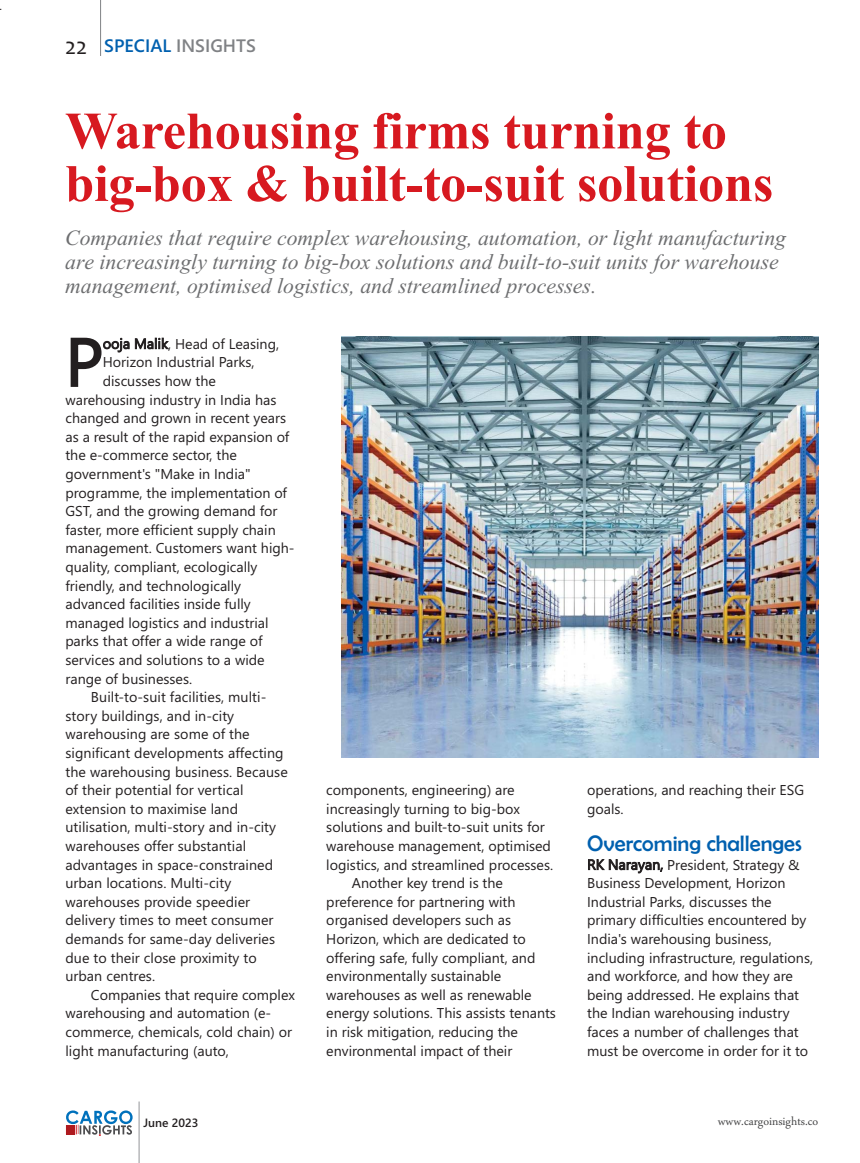
<style>
.page{position:relative;width:860px;height:1163px;background:#fff}
.page>*{position:absolute;margin:0;border:0;box-sizing:border-box;transform-origin:0 0}
.t1{font:700 52.5px/52.5px "Times New Roman";letter-spacing:-.005em;color:#d71920}
.t2{font:27px/24px "Vijaya";color:#6d6e70}
.t3{font:22.5px "Berlin Sans FB";color:#0060af}
.t4{font:600 18px "Segoe UI";color:#808285}
.t5{font:16.5px "Daun Penh";color:#404041}
.t6{font:14.25px "Segoe UI Emoji";color:#231f20}
.t7{font:600 12px "Segoe UI";color:#231f20}
.s1{font-family:"Candara";font-weight:400;font-size:24px;color:#231f20}
.s2{color:#0060af}
</style>
<div class="page">
<hr style="left:139px;top:1101px;width:1px;height:62px;background:#939598">
<svg style="left:66px;top:1110px;width:67px;height:26px"></svg>
<hr style="left:100px;top:0;width:1px;height:56px;background:#808285">
<img style="left:341px;top:336px;width:477px;height:421px">
<p class="t4" style="left:65px;top:35px;width:192px"><span class="s1">22</span> <span class="s2">SPECIAL</span> INSIGHTS</p>
<h1 class="t1" style="left:65px;top:110px;width:709px">Warehousing firms turning to big-box &amp; built-to-suit solutions</h1>
<h2 class="t2" style="left:65px;top:224px;width:722px">Companies that require complex warehousing, automation, or light manufacturing are increasingly turning to big-box solutions and built-to-suit units for warehouse management, optimised logistics, and streamlined processes.</h2>
<p class="t6" style="left:212px;top:338px;width:57px">□ ▲■</p>
<p class="t6" style="left:103px;top:357px;width:113px">★□ □■ ■ ◆▲▼ ●</p>
<p class="t6" style="left:115px;top:375px;width:87px">▲ ◆▲▲ ▲ □ ▼</p>
<p class="t6" style="left:103px;top:394px;width:87px">□◆▲ ■ ■ ◆▲▼</p>
<p class="t6" style="left:87px;top:412px;width:10px">■</p>
<p class="t6" style="left:131px;top:412px;width:77px">■ □ ■ ■</p>
<p class="t6" style="left:73px;top:431px;width:82px">▲ ▲◆●▼ □ ▼</p>
<p class="t6" style="left:239px;top:431px;width:48px">■▲ □■ □</p>
<p class="t6" style="left:172px;top:450px;width:50px">▲ ▼□ ▼</p>
<p class="t6" style="left:74px;top:468px;width:37px">□❖ ■</p>
<p class="t6" style="left:129px;top:468px;width:23px">■▼▲</p>
<p class="t6" style="left:195px;top:487px;width:89px">● ■▼ ▼□■ □</p>
<p class="t6" style="left:180px;top:524px;width:53px">■▼ ▲◆ ●</p>
<p class="t6" style="left:268px;top:524px;width:10px">■</p>
<p class="t6" style="left:85px;top:543px;width:10px">■</p>
<p class="t6" style="left:136px;top:543px;width:57px">■▼ ◆▲▼□</p>
<p class="t6" style="left:216px;top:543px;width:42px">▲ ■▼</p>
<p class="t6" style="left:65px;top:561px;width:37px">❑◆ ●▼</p>
<p class="t6" style="left:121px;top:561px;width:58px">□ ●■▼</p>
<p class="t6" style="left:198px;top:561px;width:22px">□●□</p>
<p class="t6" style="left:173px;top:580px;width:30px">■□●□</p>
<p class="t6" style="left:151px;top:598px;width:52px">●▼ ▲ ■▲</p>
<p class="t6" style="left:229px;top:598px;width:16px">◆●●</p>
<p class="t6" style="left:85px;top:617px;width:10px">■</p>
<p class="t6" style="left:128px;top:617px;width:142px">●□ ▲▼ ▲ ■ ■ ◆▲▼ ●</p>
<p class="t6" style="left:93px;top:636px;width:49px">▲ ▼ ▼ □</p>
<p class="t6" style="left:65px;top:654px;width:156px">▲ ❖ ▲ ■ ▲□●◆▼ □■▲ ▼□</p>
<p class="t6" style="left:78px;top:673px;width:113px">■ □ ◆▲■ ▲▲ ▲</p>
<p class="t6" style="left:99px;top:692px;width:68px">◆●▼▼□ ▲◆▼</p>
<p class="t6" style="left:192px;top:692px;width:31px">●▼ ▲</p>
<p class="t6" style="left:240px;top:692px;width:18px">◆●▼</p>
<p class="t6" style="left:65px;top:710px;width:21px">▲▼□</p>
<p class="t6" style="left:110px;top:710px;width:119px">◆●■▲ ■ ■ ▼</p>
<p class="t6" style="left:104px;top:729px;width:36px">□◆▲ ■</p>
<p class="t6" style="left:150px;top:747px;width:28px">❖ ●□</p>
<p class="t6" style="left:205px;top:747px;width:21px">■▼▲</p>
<p class="t6" style="left:128px;top:766px;width:36px">□◆▲ ■</p>
<p class="t6" style="left:183px;top:766px;width:47px">◆▲■ ▲▲</p>
<p class="t6" style="left:124px;top:785px;width:121px">□▼■▼● □ ❖ ▼ ●</p>
<p class="t6" style="left:80px;top:803px;width:65px">▼ ■▲ □■ ▼□</p>
<p class="t6" style="left:193px;top:803px;width:38px">▲ ● ■</p>
<p class="t6" style="left:65px;top:822px;width:63px">◆▼●▲ ▼□■</p>
<p class="t6" style="left:147px;top:822px;width:47px">◆●▼ ▲▼□</p>
<p class="t6" style="left:216px;top:822px;width:55px">■ ■ ▼</p>
<p class="t6" style="left:104px;top:840px;width:50px">□◆▲ ▲ □</p>
<p class="t6" style="left:178px;top:840px;width:70px">▲◆ ▲▼ ■▼ ●</p>
<p class="t6" style="left:81px;top:859px;width:28px">❖ ■▼</p>
<p class="t6" style="left:132px;top:859px;width:33px">▲ ■ ▲</p>
<p class="t6" style="left:206px;top:859px;width:53px">□■▲▼ ■</p>
<p class="t6" style="left:65px;top:878px;width:99px">◆ ■ ●□ ▼□■▲</p>
<p class="t6" style="left:183px;top:878px;width:18px">◆●▼</p>
<p class="t6" style="left:104px;top:896px;width:70px">□◆▲ ▲ □❖</p>
<p class="t6" style="left:119px;top:915px;width:53px">▼ ▲ ▼□</p>
<p class="t6" style="left:202px;top:915px;width:48px">▼ □■▲◆</p>
<p class="t6" style="left:101px;top:933px;width:56px">■ ▲ □ ▲</p>
<p class="t6" style="left:74px;top:952px;width:43px">◆ ▼□ ▼</p>
<p class="t6" style="left:150px;top:952px;width:19px">●□▲</p>
<p class="t6" style="left:193px;top:952px;width:65px">□ ▼ ▼□</p>
<p class="t6" style="left:120px;top:971px;width:33px">■▼ ▲</p>
<p class="t6" style="left:100px;top:989px;width:124px">□ ■▲ ▼▼ ❑◆</p>
<p class="t6" style="left:103px;top:1008px;width:35px">□◆▲ ■</p>
<p class="t6" style="left:157px;top:1008px;width:50px">■ ◆▼□</p>
<p class="t6" style="left:225px;top:1008px;width:26px">▼□■</p>
<p class="t6" style="left:190px;top:1026px;width:36px">●▲ □●</p>
<p class="t6" style="left:151px;top:1045px;width:31px">▼◆ ■</p>
<p class="t6" style="left:205px;top:1045px;width:23px">◆▼□</p>
<p class="t6" style="left:333px;top:785px;width:116px">□ □■ ■▼▲ ■ ■</p>
<p class="t6" style="left:470px;top:785px;width:10px">■</p>
<p class="t6" style="left:330px;top:803px;width:139px">■ ▲■ ● ▼◆■■ ▼□</p>
<p class="t6" style="left:326px;top:822px;width:77px">▲□●◆▼ □■▲ ■</p>
<p class="t6" style="left:423px;top:822px;width:118px">◆●▼ ▼□ ▲◆▼ ◆■▼▲ □</p>
<p class="t6" style="left:364px;top:840px;width:24px">□◆▲</p>
<p class="t6" style="left:417px;top:840px;width:10px">■</p>
<p class="t6" style="left:468px;top:840px;width:43px">■▼ □ ▼</p>
<p class="t6" style="left:326px;top:859px;width:98px">●□ ▲▼ ▲ ■ ▲▼</p>
<p class="t6" style="left:454px;top:859px;width:16px">●■</p>
<p class="t6" style="left:502px;top:859px;width:49px">□ ▲▲▲</p>
<p class="t6" style="left:361px;top:878px;width:23px">■□▼</p>
<p class="t6" style="left:431px;top:878px;width:57px">▼ ■ ▲ ▼</p>
<p class="t6" style="left:439px;top:896px;width:38px">▼■ ■</p>
<p class="t6" style="left:326px;top:915px;width:48px">□ ■▲</p>
<p class="t6" style="left:408px;top:915px;width:27px">❖ ●□</p>
<p class="t6" style="left:455px;top:915px;width:26px">▲ ▲◆</p>
<p class="t6" style="left:326px;top:933px;width:51px">★□ □■</p>
<p class="t6" style="left:488px;top:933px;width:39px">▼ ▼□</p>
<p class="t6" style="left:326px;top:952px;width:61px">□ ■ ▲</p>
<p class="t6" style="left:416px;top:952px;width:42px">◆●● □</p>
<p class="t6" style="left:477px;top:952px;width:51px">● ■▼ ■</p>
<p class="t6" style="left:334px;top:971px;width:41px">■❖ □■</p>
<p class="t6" style="left:393px;top:971px;width:102px">■▼ ●● ▲◆▲▼ ■ ●</p>
<p class="t6" style="left:364px;top:989px;width:55px">□◆▲ ▲ ▲</p>
<p class="t6" style="left:439px;top:989px;width:50px">●● ▲ ■</p>
<p class="t6" style="left:520px;top:989px;width:5px">●</p>
<p class="t6" style="left:334px;top:1008px;width:98px">■ ▲□●◆▼ □■▲</p>
<p class="t6" style="left:456px;top:1008px;width:101px">▲ ▲▲ ▲▼▲ ▼ ■ ■▼▲</p>
<p class="t6" style="left:383px;top:1026px;width:50px">▼ ▼□■</p>
<p class="t6" style="left:459px;top:1026px;width:45px">◆ ■ ▼</p>
<p class="t6" style="left:334px;top:1045px;width:41px">■❖ □■</p>
<p class="t6" style="left:393px;top:1045px;width:25px">■▼ ●</p>
<p class="t6" style="left:458px;top:1045px;width:32px">▼ □ ▼</p>
<p class="t6" style="left:587px;top:785px;width:91px">□ ▼□■▲ ■</p>
<p class="t6" style="left:595px;top:803px;width:26px">□ ●▲</p>
<h3 class="t3" style="left:587px;top:835px;width:216px">Overcoming challenges</h3>
<p class="t6" style="left:712px;top:859px;width:50px">■▼ ▼ ▼</p>
<p class="t6" style="left:595px;top:877px;width:47px">◆▲■ ▲▲</p>
<p class="t6" style="left:661px;top:877px;width:27px">❖ ●□</p>
<p class="t6" style="left:716px;top:877px;width:71px">■▼ ★□ □■</p>
<p class="t6" style="left:591px;top:896px;width:56px">■ ◆▲▼ ●</p>
<p class="t6" style="left:676px;top:896px;width:81px">▲ ▲ ◆▲▲ ▲ ▼</p>
<p class="t6" style="left:670px;top:915px;width:90px">◆●▼ ▲ ■ □◆■▼</p>
<p class="t6" style="left:668px;top:933px;width:35px">□◆▲ ■</p>
<p class="t6" style="left:723px;top:933px;width:47px">◆▲■ ▲▲</p>
<p class="t6" style="left:590px;top:952px;width:131px">■●◆ ■ ■ ▲▼◆▼◆</p>
<p class="t6" style="left:760px;top:952px;width:51px">◆● ▼ □■▲</p>
<p class="t6" style="left:594px;top:970px;width:65px">■ □ □</p>
<p class="t6" style="left:691px;top:970px;width:57px">■ □ ▼</p>
<p class="t6" style="left:606px;top:989px;width:10px">■</p>
<p class="t6" style="left:698px;top:989px;width:102px">★ ●■▲ ▼ ▼</p>
<p class="t6" style="left:642px;top:1008px;width:10px">■</p>
<p class="t6" style="left:692px;top:1008px;width:87px">□◆▲ ■ ■ ◆▲▼</p>
<p class="t6" style="left:613px;top:1026px;width:39px">▲ ■◆</p>
<p class="t6" style="left:687px;top:1026px;width:113px">□ ●●■ ▲ ▼ ▼</p>
<p class="t6" style="left:599px;top:1045px;width:20px">◆▲▼</p>
<p class="t6" style="left:676px;top:1045px;width:57px">□ ■ □</p>
<p class="t6" style="left:765px;top:1045px;width:44px">□ ▼ ▼□</p>
<p class="t7" style="left:143px;top:1115px;width:57px">June 2023</p>
<p class="t5" style="left:717px;top:1109px;width:102px">www.cargoinsights.co</p>
</div>
